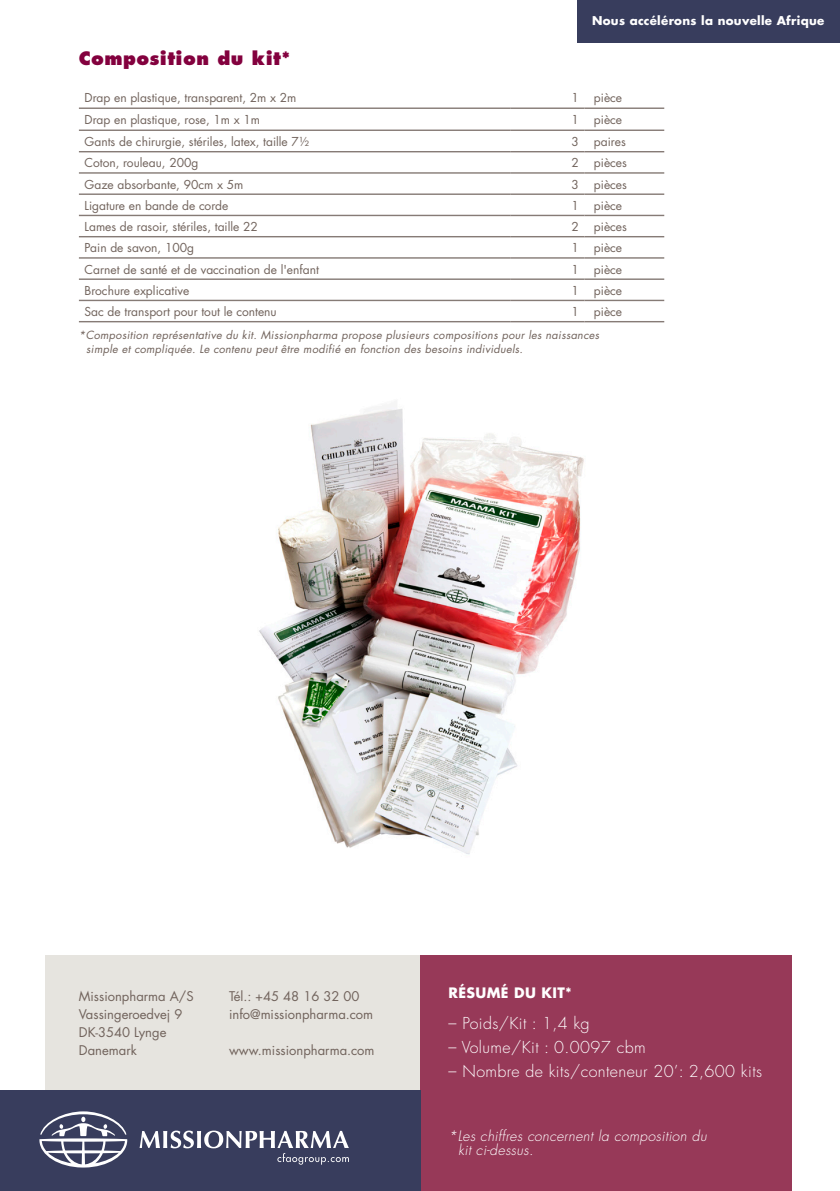
<style>
.page{position:relative;width:840px;height:1191px;background:#fff}
.page>*{position:absolute;margin:0;border:0;box-sizing:border-box;transform-origin:0 0}
.Box_-_Forridder{font:800 18px "Futura Std";letter-spacing:.025em;color:#83013e}
.Box_Medium{font:300 16px "Futura LT Pro";letter-spacing:.025em;color:#fff}
.t1{font:italic 300 14px "Futura LT Pro";letter-spacing:.025em;color:#fff}
.Box_Medium-2{font:700 14px "Futura LT Pro";letter-spacing:.025em;color:#fff}
.fut_book_7_10{font:13px "Futura LT Pro";color:#71635c}
.t2{font:12px "Futura LT Pro";color:#71635c}
.Purpose{font:700 11.8px "Futura LT Pro";letter-spacing:.025em;color:#fff}
.t3{font:italic 11px/14px "Futura LT Pro";letter-spacing:.025em;color:#71635c}
</style>
<div class="page">
<div style="left:46px;top:955px;width:374px;height:135px;background:#e6e4df"></div>
<div style="left:420px;top:955px;width:371px;height:236px;background:#973958"></div>
<div style="left:0;top:1090px;width:420px;height:101px;background:#383d5d"></div>
<svg style="left:39px;top:1111px;width:88px;height:56px"></svg>
<svg style="left:139px;top:1130px;width:210px;height:34px"></svg>
<hr style="left:79px;top:107px;width:431px;height:2px;background:#867b76">
<hr style="left:510px;top:107px;width:74px;height:2px;background:#867b76">
<hr style="left:584px;top:107px;width:80px;height:2px;background:#867b76">
<hr style="left:79px;top:129px;width:431px;height:2px;background:#867b76">
<hr style="left:510px;top:129px;width:74px;height:2px;background:#867b76">
<hr style="left:584px;top:129px;width:80px;height:2px;background:#867b76">
<hr style="left:79px;top:151px;width:431px;height:1px;background:#867b76">
<hr style="left:510px;top:151px;width:74px;height:1px;background:#867b76">
<hr style="left:584px;top:151px;width:80px;height:1px;background:#867b76">
<hr style="left:79px;top:172px;width:431px;height:2px;background:#867b76">
<hr style="left:510px;top:172px;width:74px;height:2px;background:#867b76">
<hr style="left:584px;top:172px;width:80px;height:2px;background:#867b76">
<hr style="left:79px;top:193px;width:431px;height:2px;background:#867b76">
<hr style="left:510px;top:193px;width:74px;height:2px;background:#867b76">
<hr style="left:584px;top:193px;width:80px;height:2px;background:#867b76">
<hr style="left:79px;top:215px;width:431px;height:1px;background:#867b76">
<hr style="left:510px;top:215px;width:74px;height:1px;background:#867b76">
<hr style="left:584px;top:215px;width:80px;height:1px;background:#867b76">
<hr style="left:79px;top:236px;width:431px;height:1px;background:#867b76">
<hr style="left:510px;top:236px;width:74px;height:1px;background:#867b76">
<hr style="left:584px;top:236px;width:80px;height:1px;background:#867b76">
<hr style="left:79px;top:257px;width:431px;height:2px;background:#867b76">
<hr style="left:510px;top:257px;width:74px;height:2px;background:#867b76">
<hr style="left:584px;top:257px;width:80px;height:2px;background:#867b76">
<hr style="left:79px;top:278px;width:431px;height:2px;background:#867b76">
<hr style="left:510px;top:278px;width:74px;height:2px;background:#867b76">
<hr style="left:584px;top:278px;width:80px;height:2px;background:#867b76">
<hr style="left:79px;top:300px;width:431px;height:1px;background:#867b76">
<hr style="left:510px;top:300px;width:74px;height:1px;background:#867b76">
<hr style="left:584px;top:300px;width:80px;height:1px;background:#867b76">
<hr style="left:79px;top:321px;width:431px;height:1px;background:#867b76">
<hr style="left:510px;top:321px;width:74px;height:1px;background:#867b76">
<hr style="left:584px;top:321px;width:80px;height:1px;background:#867b76">
<img style="left:259px;top:405px;width:325px;height:450px">
<div style="left:576px;top:0;width:263px;height:42px;background:#383d5d"></div>
<p class="Box_-_Forridder" style="left:79px;top:47px;width:213px">Composition du kit*</p>
<p class="Purpose" style="left:591px;top:12px;width:233px">Nous accélérons la nouvelle Afrique</p>
<p class="t2" style="left:84px;top:89px;width:213px">Drap en plastique, transparent, 2m x 2m</p>
<p class="t2" style="left:571px;top:89px;width:9px">1</p>
<p class="t2" style="left:593px;top:89px;width:30px">pièce</p>
<p class="t2" style="left:84px;top:111px;width:177px">Drap en plastique, rose, 1m x 1m</p>
<p class="t2" style="left:571px;top:111px;width:9px">1</p>
<p class="t2" style="left:593px;top:111px;width:30px">pièce</p>
<p class="t2" style="left:84px;top:133px;width:227px">Gants de chirurgie, stériles, latex, taille 7½</p>
<p class="t2" style="left:571px;top:133px;width:9px">3</p>
<p class="t2" style="left:593px;top:133px;width:33px">paires</p>
<p class="t2" style="left:84px;top:155px;width:115px">Coton, rouleau, 200g</p>
<p class="t2" style="left:571px;top:155px;width:9px">2</p>
<p class="t2" style="left:593px;top:155px;width:34px">pièces</p>
<p class="t2" style="left:84px;top:176px;width:160px">Gaze absorbante, 90cm x 5m</p>
<p class="t2" style="left:571px;top:176px;width:9px">3</p>
<p class="t2" style="left:593px;top:176px;width:34px">pièces</p>
<p class="t2" style="left:84px;top:197px;width:145px">Ligature en bande de corde</p>
<p class="t2" style="left:571px;top:197px;width:9px">1</p>
<p class="t2" style="left:593px;top:197px;width:30px">pièce</p>
<p class="t2" style="left:84px;top:218px;width:175px">Lames de rasoir, stériles, taille 22</p>
<p class="t2" style="left:571px;top:218px;width:9px">2</p>
<p class="t2" style="left:593px;top:218px;width:34px">pièces</p>
<p class="t2" style="left:84px;top:240px;width:111px">Pain de savon, 100g</p>
<p class="t2" style="left:571px;top:240px;width:9px">1</p>
<p class="t2" style="left:593px;top:240px;width:30px">pièce</p>
<p class="t2" style="left:84px;top:261px;width:236px">Carnet de santé et de vaccination de l'enfant</p>
<p class="t2" style="left:571px;top:261px;width:9px">1</p>
<p class="t2" style="left:593px;top:261px;width:30px">pièce</p>
<p class="t2" style="left:84px;top:282px;width:106px">Brochure explicative</p>
<p class="t2" style="left:571px;top:282px;width:9px">1</p>
<p class="t2" style="left:593px;top:282px;width:30px">pièce</p>
<p class="t2" style="left:84px;top:303px;width:193px">Sac de transport pour tout le contenu</p>
<p class="t2" style="left:571px;top:303px;width:9px">1</p>
<p class="t2" style="left:593px;top:303px;width:30px">pièce</p>
<p class="t3" style="left:86px;top:328px;width:514px;text-indent:-7px">*Composition représentative du kit. Missionpharma propose plusieurs compositions pour les naissances simple et compliquée. Le contenu peut être modifié en fonction des besoins individuels.</p>
<p class="fut_book_7_10" style="left:79px;top:987px;width:116px">Missionpharma A/S</p>
<p class="fut_book_7_10" style="left:79px;top:1005px;width:105px">Vassingeroedvej 9</p>
<p class="fut_book_7_10" style="left:79px;top:1023px;width:89px">DK-3540 Lynge</p>
<p class="fut_book_7_10" style="left:79px;top:1041px;width:59px">Danemark</p>
<p class="fut_book_7_10" style="left:229px;top:987px;width:132px">Tél.: +45 48 16 32 00</p>
<p class="fut_book_7_10" style="left:229px;top:1005px;width:146px">info@missionpharma.com</p>
<p class="fut_book_7_10" style="left:229px;top:1041px;width:147px">www.missionpharma.com</p>
<p class="Box_Medium-2" style="left:448px;top:981px;width:125px">RÉSUMÉ DU KIT*</p>
<p class="Box_Medium" style="left:448px;top:1012px;width:142px">– Poids/Kit : 1,4 kg</p>
<p class="Box_Medium" style="left:448px;top:1036px;width:198px">– Volume/Kit : 0.0097 cbm</p>
<p class="Box_Medium" style="left:448px;top:1060px;width:315px">– Nombre de kits/conteneur 20’: 2,600 kits</p>
<p class="t1" style="left:448px;top:1127px;width:259px">*Les chiffres concernent la composition du</p>
<p class="t1" style="left:458px;top:1141px;width:77px">kit ci-dessus.</p>
</div>
